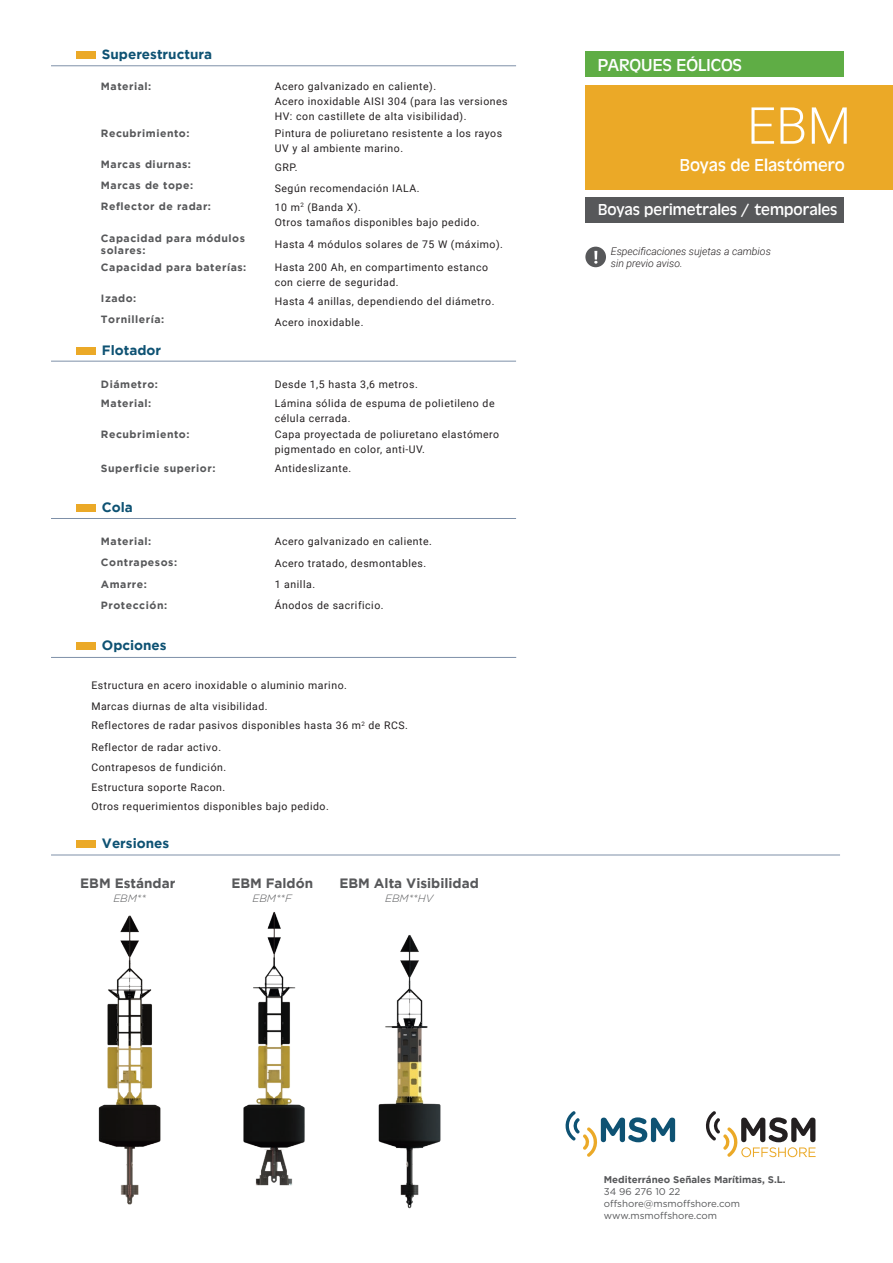
<style>
.page{position:relative;width:893px;height:1263px;background:#fff}
.page>*{position:absolute;margin:0;border:0;box-sizing:border-box;transform-origin:0 0}
.t1{font:300 51px "Roboto";color:#fff}
.t2{font:18px "Antique Oli";color:#fff}
.t3{font:18px "Antique Oli";color:#fff;scale:1.05 1}
.t4{font:16.5px "Antique Oli";color:#fff}
.t5{font:700 13.5px "Gotham";color:#0e5273}
.t6{font:700 13.5px "Gotham";color:#57585a}
.t7{font:10.5px/15px "Roboto";letter-spacing:.05em;color:#231f20}
.t8{font:700 10.5px/12.6px "Gotham";letter-spacing:.05em;color:#57585a}
.t9{font:italic 300 10.5px/12.6px "Roboto";color:#231f20}
.t10{font:italic 300 10.5px "Gotham";color:#57585a}
.t11{font:9.75px/12px "Gotham";color:#57585a}
.t12{font:700 9.75px "Gotham";color:#57585a}
</style>
<div class="page">
<div style="left:76px;top:643px;width:20px;height:7px;background:#eba927"></div>
<div style="left:76px;top:504px;width:20px;height:8px;background:#eba927"></div>
<div style="left:76px;top:347px;width:20px;height:7px;background:#eba927"></div>
<div style="left:76px;top:52px;width:20px;height:7px;background:#eba927"></div>
<hr style="left:51px;top:657px;width:465px;height:1px;background:#7e90a8">
<hr style="left:51px;top:518px;width:465px;height:1px;background:#7e90a8">
<hr style="left:51px;top:361px;width:465px;height:1px;background:#7e90a8">
<hr style="left:51px;top:65px;width:465px;height:1px;background:#7e90a8">
<div style="left:585px;top:247px;width:21px;height:20px;background:#57585a;border-radius:50%"></div>
<svg style="left:594px;top:251px;width:3px;height:13px"></svg>
<div style="left:585px;top:197px;width:259px;height:26px;background:#57585a"></div>
<div style="left:585px;top:85px;width:308px;height:104px;background:#eba927"></div>
<div style="left:585px;top:51px;width:259px;height:26px;background:#5fad45"></div>
<img style="left:243px;top:912px;width:62px;height:274px">
<svg style="left:565px;top:1111px;width:110px;height:46px"></svg>
<svg style="left:705px;top:1111px;width:111px;height:46px"></svg>
<img style="left:98px;top:915px;width:63px;height:290px">
<img style="left:378px;top:935px;width:63px;height:274px">
<div style="left:76px;top:841px;width:20px;height:7px;background:#eba927"></div>
<hr style="left:51px;top:855px;width:789px;height:1px;background:#7e90a8">
<p class="t5" style="left:102px;top:47px;width:112px">Superestructura</p>
<p class="t8" style="left:101px;top:80px;width:52px">Material:</p>
<p class="t7" style="left:275px;top:79px;width:234px">Acero galvanizado en caliente).<br>Acero inoxidable AISI 304 (para las versiones<br>HV: con castillete de alta visibilidad).</p>
<p class="t8" style="left:101px;top:126px;width:90px">Recubrimiento:</p>
<p class="t7" style="left:275px;top:125px;width:229px">Pintura de poliuretano resistente a los rayos<br>UV y al ambiente marino.</p>
<p class="t8" style="left:101px;top:158px;width:92px">Marcas diurnas:</p>
<p class="t7" style="left:275px;top:159px;width:24px">GRP.</p>
<p class="t8" style="left:101px;top:179px;width:94px">Marcas de tope:</p>
<p class="t7" style="left:275px;top:180px;width:146px">Según recomendación IALA.</p>
<p class="t8" style="left:101px;top:200px;width:112px">Reflector de radar:</p>
<p class="t7" style="left:275px;top:199px;width:206px">10 m<sup>2</sup> (Banda X).<br>Otros tamaños disponibles bajo pedido.</p>
<p class="t8" style="left:101px;top:231px;width:146px">Capacidad para módulos solares:</p>
<p class="t7" style="left:275px;top:237px;width:230px">Hasta 4 módulos solares de 75 W (máximo).</p>
<p class="t8" style="left:101px;top:260px;width:147px">Capacidad para baterías:</p>
<p class="t7" style="left:275px;top:259px;width:215px">Hasta 200 Ah, en compartimento estanco con cierre de seguridad.</p>
<p class="t8" style="left:101px;top:292px;width:37px">Izado:</p>
<p class="t7" style="left:275px;top:293px;width:221px">Hasta 4 anillas, dependiendo del diámetro.</p>
<p class="t8" style="left:101px;top:313px;width:65px">Tornillería:</p>
<p class="t7" style="left:275px;top:314px;width:90px">Acero inoxidable.</p>
<p class="t5" style="left:102px;top:342px;width:61px">Flotador</p>
<p class="t8" style="left:101px;top:378px;width:59px">Diámetro:</p>
<p class="t7" style="left:275px;top:376px;width:144px">Desde 1,5 hasta 3,6 metros.</p>
<p class="t8" style="left:101px;top:396px;width:52px">Material:</p>
<p class="t7" style="left:275px;top:395px;width:221px">Lámina sólida de espuma de polietileno de célula cerrada.</p>
<p class="t8" style="left:101px;top:428px;width:90px">Recubrimiento:</p>
<p class="t7" style="left:275px;top:427px;width:226px">Capa proyectada de poliuretano elastómero pigmentado en color, anti-UV.</p>
<p class="t8" style="left:101px;top:462px;width:116px">Superficie superior:</p>
<p class="t7" style="left:275px;top:460px;width:78px">Antideslizante.</p>
<p class="t5" style="left:102px;top:499px;width:32px">Cola</p>
<p class="t8" style="left:101px;top:535px;width:52px">Material:</p>
<p class="t7" style="left:275px;top:534px;width:159px">Acero galvanizado en caliente.</p>
<p class="t8" style="left:101px;top:556px;width:78px">Contrapesos:</p>
<p class="t7" style="left:275px;top:555px;width:153px">Acero tratado, desmontables.</p>
<p class="t8" style="left:101px;top:577px;width:47px">Amarre:</p>
<p class="t7" style="left:275px;top:576px;width:42px">1 anilla.</p>
<p class="t8" style="left:101px;top:599px;width:68px">Protección:</p>
<p class="t7" style="left:275px;top:597px;width:110px">Ánodos de sacrificio.</p>
<p class="t5" style="left:102px;top:638px;width:66px">Opciones</p>
<p class="t7" style="left:91px;top:674px;width:257px;line-height:20.7px">Estructura en acero inoxidable o aluminio marino.<br>Marcas diurnas de alta visibilidad.</p>
<p class="t7" style="left:91px;top:714px;width:318px;line-height:22.2px">Reflectores de radar pasivos disponibles hasta 36 m<sup>2</sup> de RCS.<br>Reflector de radar activo.</p>
<p class="t7" style="left:91px;top:757px;width:239px;line-height:19.6px">Contrapesos de fundición.<br>Estructura soporte Racon.<br>Otros requerimientos disponibles bajo pedido.</p>
<p class="t5" style="left:102px;top:836px;width:69px">Versiones</p>
<p class="t6" style="left:80px;top:875px;width:97px">EBM Estándar</p>
<p class="t6" style="left:231px;top:875px;width:83px">EBM Faldón</p>
<p class="t6" style="left:339px;top:875px;width:141px">EBM Alta Visibilidad</p>
<p class="t10" style="left:113px;top:892px;width:34px">EBM**</p>
<p class="t10" style="left:253px;top:892px;width:41px">EBM**F</p>
<p class="t10" style="left:385px;top:892px;width:49px">EBM**HV</p>
<h2 class="t3" style="left:598px;top:55px;width:139px">PARQUES EÓLICOS</h2>
<h1 class="t1" style="left:747px;top:90px;width:106px">EBM</h1>
<h2 class="t2" style="left:680px;top:155px;width:166px">Boyas de Elastómero</h2>
<h3 class="t4" style="left:598px;top:201px;width:241px">Boyas perimetrales / temporales</h3>
<p class="t9" style="left:611px;top:244px;width:162px">Especificaciones sujetas a cambios sin previo aviso.</p>
<p class="t12" style="left:604px;top:1174px;width:183px">Mediterráneo Señales Marítimas, S.L.</p>
<p class="t11" style="left:604px;top:1185px;width:138px">34 96 276 10 22 offshore@msmoffshore.com www.msmoffshore.com</p>
</div>
